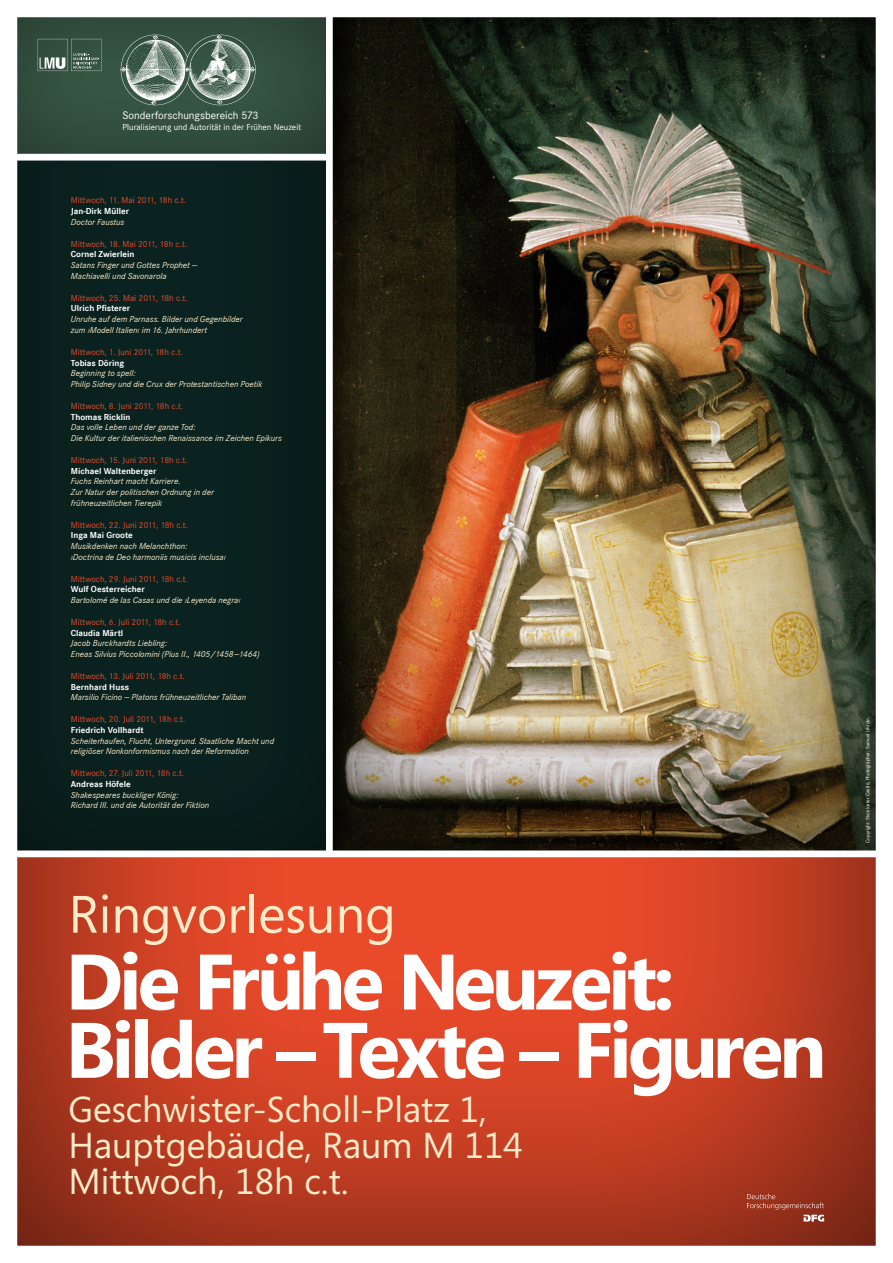
<style>
.page{position:relative;width:893px;height:1263px;background:#fff}
.page>*{position:absolute;margin:0;border:0;box-sizing:border-box;transform-origin:0 0}
.t1{font:700 78.38px/68.2px "Segoe";letter-spacing:-.05em;color:#fff}
.t2{font:52.5px "Segoe";color:#fbebc9}
.t3{font:36px/36px "Segoe";color:#fbebc9}
.t4{font:11.25px "Corporate S";color:#fff}
.t5{font:italic 9px/10.8px "Corporate S";color:#fbebc9}
.t6{font:9px "Corporate S";color:#e84a2a}
.t7{font:700 9px "Corporate S";color:#fff}
.t8{font:9px "Corporate S";color:#fff}
.t9{font:5.25px "Corporate S";color:#fff}
</style>
<div class="page">
<div style="left:0;top:0;width:893px;height:1263px;background:#000;opacity:.75"></div>
<div style="left:0;top:16px;width:330px;height:838px;background:#0a211e"></div>
<div style="left:0;top:5px;width:330px;height:153px;background:#304c3c"></div>
<img style="left:120px;top:34px;width:136px;height:72px">
<svg style="left:37px;top:39px;width:64px;height:32px"></svg>
<div style="left:0;top:154px;width:326px;height:7px;background:#fff"></div>
<div style="left:329px;top:4px;width:556px;height:851px;background:#000;opacity:.75"></div>
<div style="left:0;top:0;width:893px;height:1263px;border:17px solid #fff"></div>
<div style="left:326px;top:13px;width:7px;height:841px;background:#fff"></div>
<div style="left:10px;top:850px;width:874px;height:7px;background:#fff"></div>
<svg style="left:747px;top:1193px;width:77px;height:28px;background:#9e4331"></svg>
<p class="t4" style="left:122px;top:109px;width:138px">Sonderforschungsbereich 573</p>
<p class="t8" style="left:122px;top:122px;width:180px">Pluralisierung und Autorität in der Frühen Neuzeit</p>
<p class="t6" style="left:71px;top:195px;width:117px">Mittwoch, 11. Mai 2011, 18h c.t.</p>
<p class="t7" style="left:71px;top:206px;width:60px">Jan-Dirk Müller</p>
<p class="t5" style="left:71px;top:217px;width:55px">Doctor Faustus</p>
<p class="t6" style="left:71px;top:239px;width:118px">Mittwoch, 18. Mai 2011, 18h c.t.</p>
<p class="t7" style="left:71px;top:249px;width:65px">Cornel Zwierlein</p>
<p class="t5" style="left:71px;top:260px;width:128px">Satans Finger und Gottes Prophet —<br>Machiavelli und Savonarola</p>
<p class="t6" style="left:71px;top:293px;width:118px">Mittwoch, 25. Mai 2011, 18h c.t.</p>
<p class="t7" style="left:71px;top:303px;width:61px">Ulrich Pfisterer</p>
<p class="t5" style="left:71px;top:314px;width:173px">Unruhe auf dem Parnass. Bilder und Gegenbilder zum ›Modell Italien‹ im 16. Jahrhundert</p>
<p class="t6" style="left:71px;top:347px;width:113px">Mittwoch, 1. Juni 2011, 18h c.t.</p>
<p class="t7" style="left:71px;top:357px;width:55px">Tobias Döring</p>
<p class="t5" style="left:71px;top:368px;width:193px">Beginning to spell:<br>Philip Sidney und die Crux der Protestantischen Poetik</p>
<p class="t6" style="left:71px;top:401px;width:114px">Mittwoch, 8. Juni 2011, 18h c.t.</p>
<p class="t7" style="left:71px;top:411px;width:61px">Thomas Ricklin</p>
<p class="t5" style="left:71px;top:422px;width:213px">Das volle Leben und der ganze Tod:<br>Die Kultur der italienischen Renaissance im Zeichen Epikurs</p>
<p class="t6" style="left:71px;top:455px;width:118px">Mittwoch, 15. Juni 2011, 18h c.t.</p>
<p class="t7" style="left:71px;top:465px;width:87px">Michael Waltenberger</p>
<p class="t5" style="left:71px;top:476px;width:145px">Fuchs Reinhart macht Karriere.<br>Zur Natur der politischen Ordnung in der frühneuzeitlichen Tierepik</p>
<p class="t6" style="left:71px;top:519px;width:119px">Mittwoch, 22. Juni 2011, 18h c.t.</p>
<p class="t7" style="left:71px;top:530px;width:63px">Inga Mai Groote</p>
<p class="t5" style="left:71px;top:541px;width:156px">Musikdenken nach Melanchthon:<br>›Doctrina de Deo harmoniis musicis inclusa‹</p>
<p class="t6" style="left:71px;top:573px;width:119px">Mittwoch, 29. Juni 2011, 18h c.t.</p>
<p class="t7" style="left:71px;top:584px;width:75px">Wulf Oesterreicher</p>
<p class="t5" style="left:71px;top:595px;width:171px">Bartolomé de las Casas und die ›Leyenda negra‹</p>
<p class="t6" style="left:71px;top:617px;width:111px">Mittwoch, 6. Juli 2011, 18h c.t.</p>
<p class="t7" style="left:71px;top:627px;width:54px">Claudia Märtl</p>
<p class="t5" style="left:71px;top:638px;width:190px">Jacob Burckhardts Liebling:<br>Eneas Silvius Piccolomini (Pius II., 1405/1458—1464)</p>
<p class="t6" style="left:71px;top:671px;width:116px">Mittwoch, 13. Juli 2011, 18h c.t.</p>
<p class="t7" style="left:71px;top:681px;width:60px">Bernhard Huss</p>
<p class="t5" style="left:71px;top:692px;width:177px">Marsilio Ficino — Platons frühneuzeitlicher Taliban</p>
<p class="t6" style="left:71px;top:714px;width:116px">Mittwoch, 20. Juli 2011, 18h c.t.</p>
<p class="t7" style="left:71px;top:725px;width:74px">Friedrich Vollhardt</p>
<p class="t5" style="left:71px;top:735px;width:205px">Scheiterhaufen, Flucht, Untergrund. Staatliche Macht und religiöser Nonkonformismus nach der Reformation</p>
<p class="t6" style="left:71px;top:768px;width:115px">Mittwoch, 27. Juli 2011, 18h c.t.</p>
<p class="t7" style="left:71px;top:779px;width:61px">Andreas Höfele</p>
<p class="t5" style="left:71px;top:789px;width:140px">Shakespeares buckliger König:<br>Richard III. und die Autorität der Fiktion</p>
<h2 class="t2" style="left:68px;top:878px;width:329px">Ringvorlesung</h2>
<h1 class="t1" style="left:65px;top:945px;width:763px">Die Frühe Neuzeit:<br>Bilder – Texte – Figuren</h1>
<h3 class="t3" style="left:68px;top:1090px;width:456px">Geschwister-Scholl-Platz 1,<br>Hauptgebäude, Raum M 114<br>Mittwoch, 18h c.t.</h3>
<p class="t9" style="left:865px;top:843px;width:126px;rotate:-90deg">Copyright: Skokloster Castle, Photographer: Samuel Uhrdin</p>
</div>
